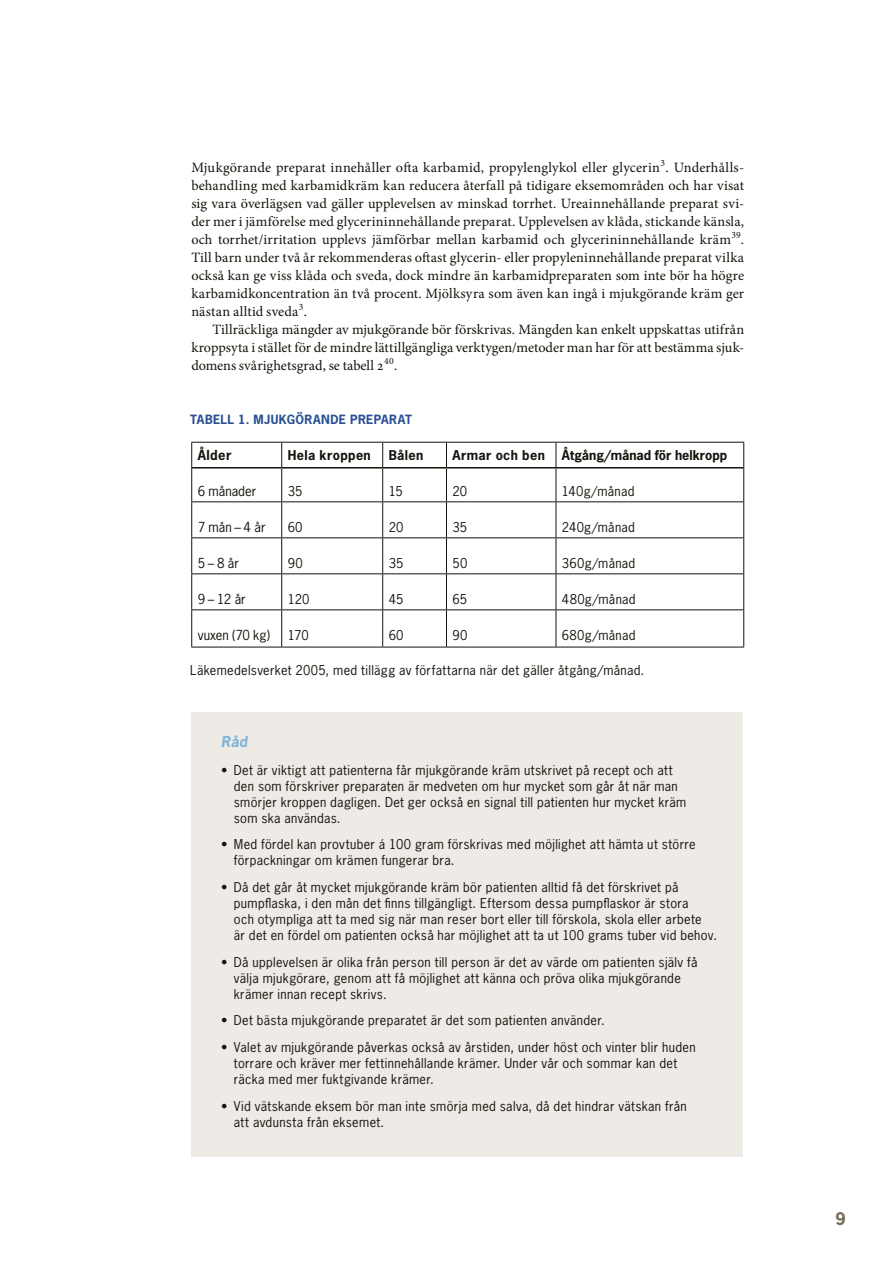
<style>
.page{position:relative;width:893px;height:1263px;background:#fff}
.page>*{position:absolute;margin:0;border:0;box-sizing:border-box;transform-origin:0 0}
.t1{font:700 16.5px "News Gothic Std";color:#766b5b}
.t2{font:14.25px/18px "Minion Pro";letter-spacing:.005em;color:#15130b;text-align:justify}
.t3{font:italic 700 14.25px "News Gothic Std";color:#80b3d9}
.t4{font:13.05px "News Gothic Std";color:#15130b}
.t5{font:700 13.05px "News Gothic Std";letter-spacing:.03em;color:#15130b}
.t6{font:12.75px/16px "News Gothic Std";letter-spacing:.025em;color:#15130b}
.t7{font:700 12.75px "News Gothic Std";letter-spacing:.025em;color:#15130b}
.t8{font:700 12.75px "News Gothic Std";color:#15130b}
.t9{font:700 12px "News Gothic Std";letter-spacing:.03em;color:#2a5093}
</style>
<div class="page">
<div style="left:191px;top:712px;width:552px;height:445px;background:#eeebe7"></div>
<hr style="left:191px;top:442px;width:91px;height:1px;background:#15130b">
<svg style="left:191px;top:443px;width:1px;height:25px"></svg>
<hr style="left:282px;top:442px;width:101px;height:1px;background:#15130b">
<svg style="left:281px;top:443px;width:1px;height:24px"></svg>
<hr style="left:383px;top:442px;width:63px;height:1px;background:#15130b">
<svg style="left:382px;top:443px;width:1px;height:24px"></svg>
<hr style="left:446px;top:442px;width:110px;height:1px;background:#15130b">
<svg style="left:446px;top:443px;width:1px;height:24px"></svg>
<hr style="left:556px;top:442px;width:188px;height:1px;background:#15130b">
<svg style="left:556px;top:443px;width:1px;height:24px"></svg>
<svg style="left:743px;top:443px;width:1px;height:25px"></svg>
<hr style="left:191px;top:468px;width:1px;height:33px;background:#15130b">
<hr style="left:281px;top:468px;width:1px;height:33px;background:#15130b">
<hr style="left:382px;top:468px;width:1px;height:33px;background:#15130b">
<hr style="left:446px;top:468px;width:1px;height:33px;background:#15130b">
<hr style="left:556px;top:468px;width:1px;height:33px;background:#15130b">
<hr style="left:743px;top:468px;width:1px;height:33px;background:#15130b">
<hr style="left:191px;top:501px;width:91px;height:1px;background:#15130b">
<hr style="left:191px;top:502px;width:1px;height:35px;background:#15130b">
<hr style="left:282px;top:501px;width:101px;height:1px;background:#15130b">
<hr style="left:281px;top:502px;width:1px;height:35px;background:#15130b">
<hr style="left:383px;top:501px;width:63px;height:1px;background:#15130b">
<hr style="left:382px;top:502px;width:1px;height:35px;background:#15130b">
<hr style="left:446px;top:501px;width:110px;height:1px;background:#15130b">
<hr style="left:446px;top:502px;width:1px;height:35px;background:#15130b">
<hr style="left:556px;top:501px;width:188px;height:1px;background:#15130b">
<hr style="left:556px;top:502px;width:1px;height:35px;background:#15130b">
<hr style="left:743px;top:502px;width:1px;height:35px;background:#15130b">
<hr style="left:191px;top:537px;width:91px;height:1px;background:#15130b">
<hr style="left:191px;top:538px;width:1px;height:35px;background:#15130b">
<hr style="left:282px;top:537px;width:101px;height:1px;background:#15130b">
<hr style="left:281px;top:538px;width:1px;height:35px;background:#15130b">
<hr style="left:383px;top:537px;width:63px;height:1px;background:#15130b">
<hr style="left:382px;top:538px;width:1px;height:35px;background:#15130b">
<hr style="left:446px;top:537px;width:110px;height:1px;background:#15130b">
<hr style="left:446px;top:538px;width:1px;height:35px;background:#15130b">
<hr style="left:556px;top:537px;width:188px;height:1px;background:#15130b">
<hr style="left:556px;top:538px;width:1px;height:35px;background:#15130b">
<hr style="left:743px;top:538px;width:1px;height:35px;background:#15130b">
<hr style="left:191px;top:573px;width:91px;height:1px;background:#15130b">
<hr style="left:191px;top:574px;width:1px;height:35px;background:#15130b">
<hr style="left:282px;top:573px;width:101px;height:1px;background:#15130b">
<hr style="left:281px;top:574px;width:1px;height:35px;background:#15130b">
<hr style="left:383px;top:573px;width:63px;height:1px;background:#15130b">
<hr style="left:382px;top:574px;width:1px;height:35px;background:#15130b">
<hr style="left:446px;top:573px;width:110px;height:1px;background:#15130b">
<hr style="left:446px;top:574px;width:1px;height:35px;background:#15130b">
<hr style="left:556px;top:573px;width:188px;height:1px;background:#15130b">
<hr style="left:556px;top:574px;width:1px;height:35px;background:#15130b">
<hr style="left:743px;top:574px;width:1px;height:35px;background:#15130b">
<hr style="left:191px;top:609px;width:91px;height:1px;background:#15130b">
<hr style="left:191px;top:610px;width:1px;height:37px;background:#15130b">
<hr style="left:282px;top:609px;width:101px;height:1px;background:#15130b">
<hr style="left:281px;top:610px;width:1px;height:37px;background:#15130b">
<hr style="left:383px;top:609px;width:63px;height:1px;background:#15130b">
<hr style="left:382px;top:610px;width:1px;height:37px;background:#15130b">
<hr style="left:446px;top:609px;width:110px;height:1px;background:#15130b">
<hr style="left:446px;top:610px;width:1px;height:37px;background:#15130b">
<hr style="left:556px;top:609px;width:188px;height:1px;background:#15130b">
<hr style="left:556px;top:610px;width:1px;height:37px;background:#15130b">
<hr style="left:743px;top:610px;width:1px;height:37px;background:#15130b">
<hr style="left:191px;top:647px;width:91px;height:1px;background:#15130b">
<hr style="left:282px;top:647px;width:101px;height:1px;background:#15130b">
<hr style="left:383px;top:647px;width:63px;height:1px;background:#15130b">
<hr style="left:446px;top:647px;width:110px;height:1px;background:#15130b">
<hr style="left:556px;top:647px;width:188px;height:1px;background:#15130b">
<hr style="left:192px;top:467px;width:90px;height:1px;background:#15130b">
<hr style="left:282px;top:467px;width:101px;height:1px;background:#15130b">
<hr style="left:383px;top:467px;width:63px;height:1px;background:#15130b">
<hr style="left:446px;top:467px;width:110px;height:1px;background:#15130b">
<hr style="left:556px;top:467px;width:187px;height:1px;background:#15130b">
<p class="t2" style="left:191px;top:158px;width:554px">Mjukgörande preparat innehåller ofta karbamid, propylenglykol eller glycerin<sup>3</sup>. Underhålls&shy;behandling med karbamidkräm kan reducera återfall på tidigare eksemområden och har visat sig vara överlägsen vad gäller upplevelsen av minskad torrhet. Ureainnehållande preparat svi&shy;der mer i jämförelse med glycerininnehållande preparat. Upplevelsen av klåda, stickande känsla, och torrhet/irritation upplevs jämförbar mellan karbamid och glycerininnehållande kräm<sup>39</sup>.<br>Till barn under två år rekommenderas oftast glycerin- eller propyleninnehållande preparat vilka också kan ge viss klåda och sveda, dock mindre än karbamidpreparaten som inte bör ha högre karbamidkoncentration än två procent. Mjölksyra som även kan ingå i mjukgörande kräm ger nästan alltid sveda<sup>3</sup>.</p>
<p class="t2" style="left:191px;top:320px;width:554px;text-indent:21px">Tillräckliga mängder av mjukgörande bör förskrivas. Mängden kan enkelt uppskattas utifrån kroppsyta i stället för de mindre lättillgängliga verktygen/metoder man har för att bestämma sjuk&shy;domens svårighetsgrad, se tabell 2<sup>40</sup>.</p>
<p class="t9" style="left:190px;top:411px;width:223px">TABELL 1. MJUKGÖRANDE PREPARAT</p>
<p class="t5" style="left:198px;top:446px;width:35px">Ålder</p>
<p class="t7" style="left:288px;top:447px;width:85px">Hela kroppen</p>
<p class="t7" style="left:389px;top:447px;width:36px">Bålen</p>
<p class="t7" style="left:452px;top:447px;width:94px">Armar och ben</p>
<p class="t8" style="left:562px;top:447px;width:167px">Åtgång/månad för helkropp</p>
<p class="t4" style="left:198px;top:482px;width:60px">6 månader</p>
<p class="t6" style="left:288px;top:483px;width:16px">35</p>
<p class="t6" style="left:389px;top:483px;width:16px">15</p>
<p class="t6" style="left:452px;top:483px;width:16px">20</p>
<p class="t6" style="left:562px;top:483px;width:74px">140g/månad</p>
<p class="t4" style="left:198px;top:518px;width:69px">7 mån – 4 år</p>
<p class="t6" style="left:288px;top:519px;width:16px">60</p>
<p class="t6" style="left:389px;top:519px;width:16px">20</p>
<p class="t6" style="left:452px;top:519px;width:16px">35</p>
<p class="t6" style="left:562px;top:519px;width:74px">240g/månad</p>
<p class="t4" style="left:198px;top:554px;width:43px">5 – 8 år</p>
<p class="t6" style="left:288px;top:555px;width:17px">90</p>
<p class="t6" style="left:389px;top:555px;width:16px">35</p>
<p class="t6" style="left:452px;top:555px;width:16px">50</p>
<p class="t6" style="left:562px;top:555px;width:75px">360g/månad</p>
<p class="t4" style="left:198px;top:590px;width:50px">9 – 12 år</p>
<p class="t6" style="left:288px;top:591px;width:23px">120</p>
<p class="t6" style="left:389px;top:591px;width:16px">45</p>
<p class="t6" style="left:452px;top:591px;width:16px">65</p>
<p class="t6" style="left:562px;top:591px;width:75px">480g/månad</p>
<p class="t4" style="left:198px;top:626px;width:74px">vuxen (70 kg)</p>
<p class="t6" style="left:288px;top:627px;width:23px">170</p>
<p class="t6" style="left:389px;top:627px;width:16px">60</p>
<p class="t6" style="left:452px;top:627px;width:17px">90</p>
<p class="t6" style="left:562px;top:627px;width:75px">680g/månad</p>
<p class="t6" style="left:190px;top:662px;width:455px">Läkemedelsverket 2005, med tillägg av författarna när det gäller åtgång/månad.</p>
<p class="t3" style="left:221px;top:732px;width:28px">Råd</p>
<p class="t6" style="left:234px;top:762px;width:454px;text-indent:-13px">• Det är viktigt att patienterna får mjukgörande kräm utskrivet på recept och att den som förskriver preparaten är medveten om hur mycket som går åt när man smörjer kroppen dagligen. Det ger också en signal till patienten hur mycket kräm som ska användas.</p>
<p class="t6" style="left:234px;top:836px;width:463px;text-indent:-13px">• Med fördel kan provtuber á 100 gram förskrivas med möjlighet att hämta ut större förpackningar om krämen fungerar bra.</p>
<p class="t6" style="left:234px;top:879px;width:485px;text-indent:-13px">• Då det går åt mycket mjukgörande kräm bör patienten alltid få det förskrivet på pumpflaska, i den mån det finns tillgängligt. Eftersom dessa pumpflaskor är stora<br>och otympliga att ta med sig när man reser bort eller till förskola, skola eller arbete<br>är det en fördel om patienten också har möjlighet att ta ut 100 grams tuber vid behov.</p>
<p class="t6" style="left:234px;top:954px;width:465px;text-indent:-13px">• Då upplevelsen är olika från person till person är det av värde om patienten själv få välja mjukgörare, genom att få möjlighet att känna och pröva olika mjukgörande krämer innan recept skrivs.</p>
<p class="t6" style="left:221px;top:1012px;width:385px">• Det bästa mjukgörande preparatet är det som patienten använder.</p>
<p class="t6" style="left:234px;top:1039px;width:463px;text-indent:-13px">• Valet av mjukgörande påverkas också av årstiden, under höst och vinter blir huden torrare och kräver mer fettinnehållande krämer. Under vår och sommar kan det räcka med mer fuktgivande krämer.</p>
<p class="t6" style="left:234px;top:1097px;width:454px;text-indent:-13px">• Vid vätskande eksem bör man inte smörja med salva, då det hindrar vätskan från att avdunsta från eksemet.</p>
<p class="t1" style="left:836px;top:1207px;width:12px">9</p>
</div>
